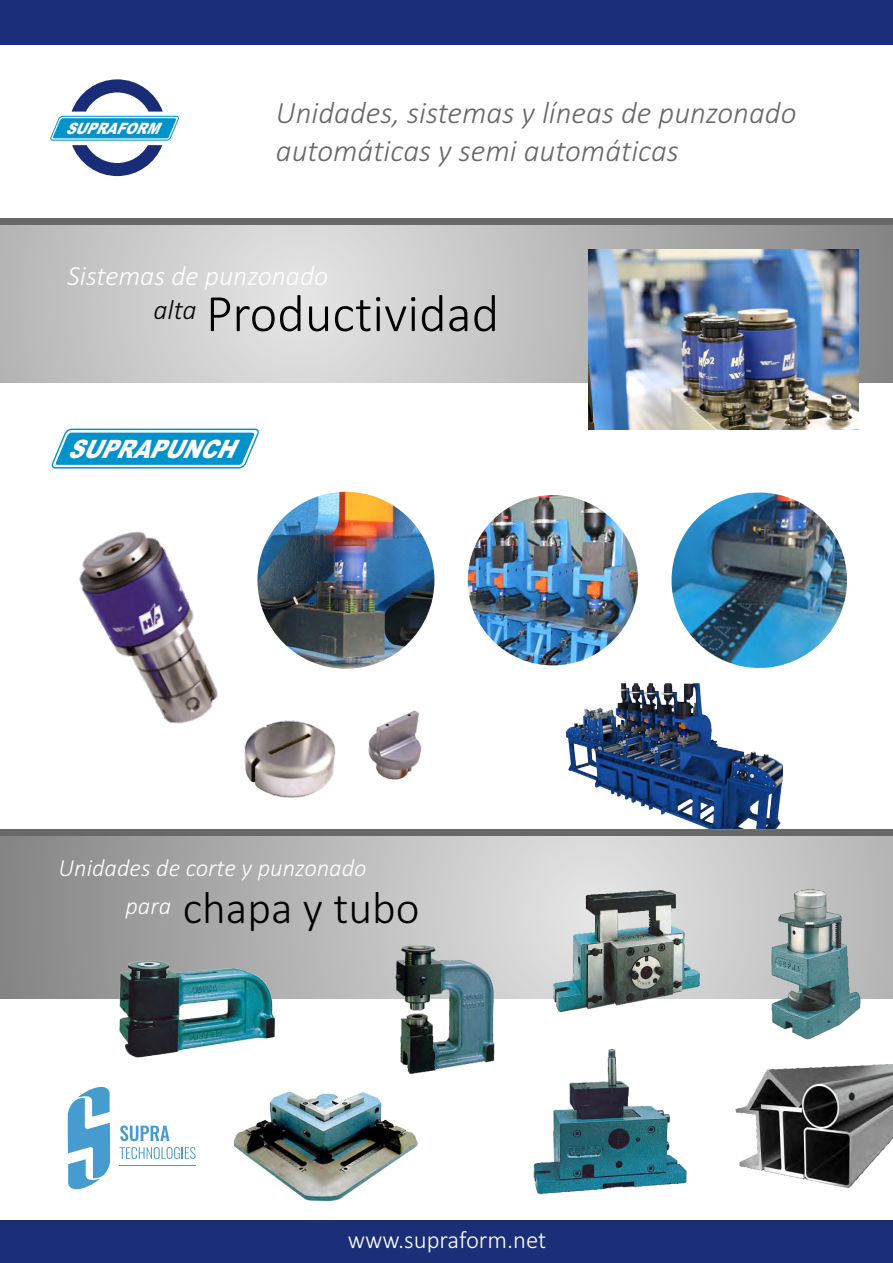
<style>
.page{position:relative;width:893px;height:1263px;background:#fff}
.page>*{position:absolute;margin:0;border:0;box-sizing:border-box;transform-origin:0 0}
.t1{font:300 52.95px "Calibri";color:#000}
.t2{font:300 45.6px "Calibri";color:#000}
.t3{font:italic 300 31.2px/38px "Calibri";color:#686868}
.t4{font:italic 300 27.9px "Calibri";color:#fff}
.t5{font:italic 900 25.35px "Arial";color:#fff;scale:.84 1}
.t6{font:300 24.9px "Calibri";color:#fff}
.t7{font:italic 300 24.6px "Calibri";color:#fff}
.t8{font:italic 900 15.75px "Arial";color:#fff;scale:.84 1}
</style>
<div class="page">
<svg style="left:0;top:224px;width:893px;height:158px;background:#c3c3c3"></svg>
<div style="left:0;top:218px;width:893px;height:6px;background:#686868"></div>
<svg style="left:0;top:835px;width:893px;height:163px;background:#b6b6b6"></svg>
<div style="left:0;top:829px;width:893px;height:6px;background:#686868"></div>
<img style="left:111px;top:947px;width:172px;height:111px">
<img style="left:233px;top:1091px;width:185px;height:111px">
<img style="left:393px;top:943px;width:104px;height:131px">
<img style="left:545px;top:884px;width:164px;height:129px">
<img style="left:533px;top:1049px;width:154px;height:146px">
<img style="left:735px;top:1064px;width:158px;height:124px">
<img style="left:770px;top:885px;width:92px;height:154px">
<svg style="left:50px;top:79px;width:129px;height:98px"></svg>
<img style="left:565px;top:683px;width:218px;height:147px">
<img style="left:257px;top:492px;width:177px;height:177px;border-radius:50%">
<img style="left:468px;top:495px;width:170px;height:170px;border-radius:50%">
<img style="left:671px;top:492px;width:176px;height:176px">
<img style="left:244px;top:710px;width:178px;height:88px">
<img style="left:79px;top:571px;width:139px;height:153px">
<img style="left:588px;top:250px;width:270px;height:180px">
<div style="left:0;top:1221px;width:893px;height:42px;background:#1a2f78"></div>
<div style="left:0;top:0;width:893px;height:44px;background:#1a2f78"></div>
<svg style="left:120px;top:1125px;width:49px;height:16px"></svg>
<svg style="left:119px;top:1147px;width:77px;height:12px"></svg>
<hr style="left:120px;top:1165px;width:76px;height:1px;background:#469ccf">
<svg style="left:68px;top:1086px;width:42px;height:104px"></svg>
<svg style="left:39px;top:326px;width:232px;height:245px"></svg>
<svg style="left:55px;top:432px;width:200px;height:34px;background:#1b9ed0"></svg>
<p class="t8" style="left:65px;top:123px;width:120px">SUPRAFORM</p>
<p class="t3" style="left:276px;top:96px;width:522px">Unidades, sistemas y líneas de punzonado automáticas y semi automáticas</p>
<p class="t4" style="left:68px;top:264px;width:262px">Sistemas de punzonado</p>
<h1 class="t1" style="left:153px;top:291px;width:347px"><sup>alta</sup> Productividad</h1>
<p class="t5" style="left:67px;top:440px;width:212px">SUPRAPUNCH</p>
<p class="t7" style="left:59px;top:858px;width:310px">Unidades de corte y punzonado</p>
<h2 class="t2" style="left:125px;top:888px;width:296px"><sup>para</sup> chapa y tubo</h2>
<p class="t6" style="left:348px;top:1229px;width:200px">www.supraform.net</p>
</div>
